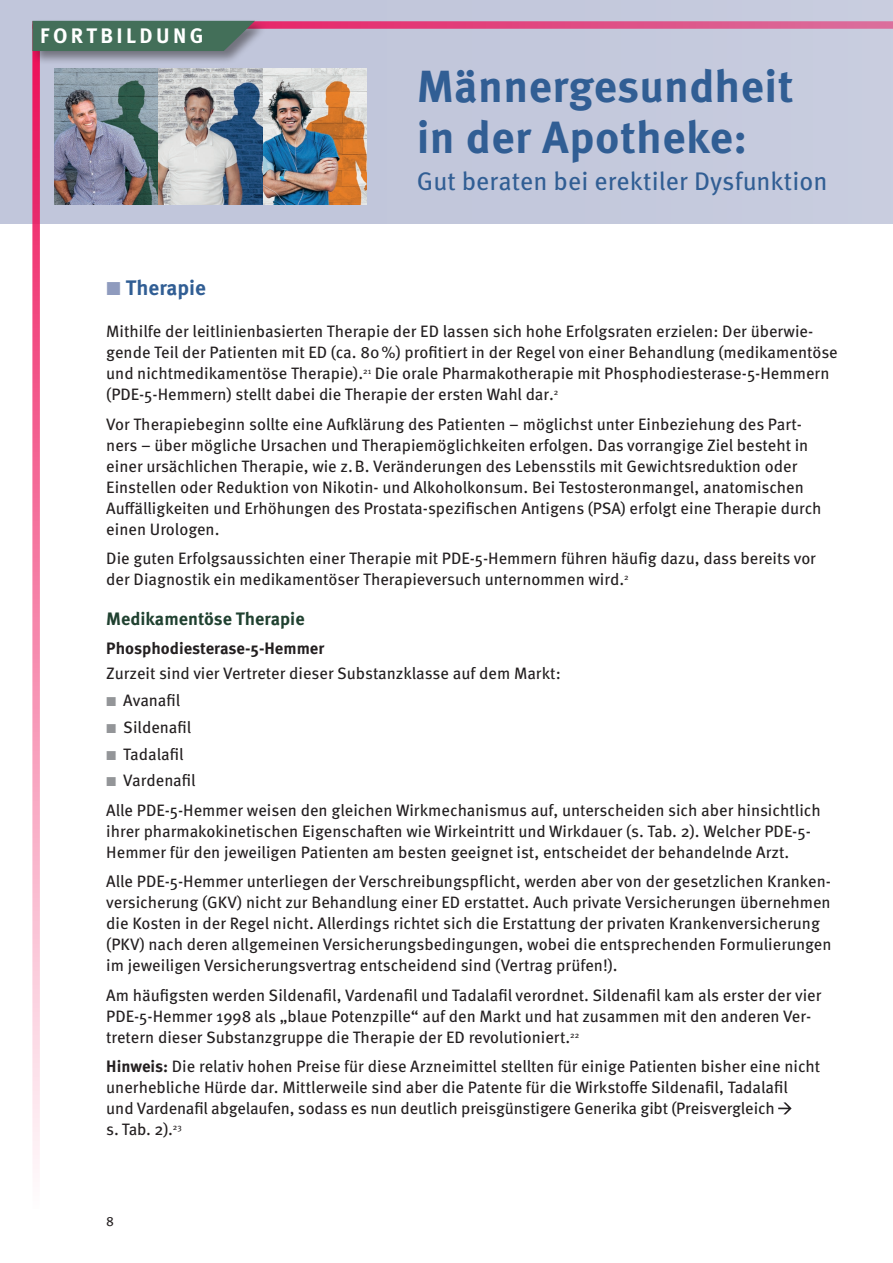
<style>
.page{position:relative;width:893px;height:1263px;background:#fff}
.page>*{position:absolute;margin:0;border:0;box-sizing:border-box;transform-origin:0 0}
.t1{font:700 45px/51px "Meta Pro";letter-spacing:.01em;color:#315e94}
.t2{font:25.5px "Meta Pro";letter-spacing:.005em;color:#315e94}
.t3{font:700 21px "Meta Pro";letter-spacing:.16em;color:#fff}
.t4{font:700 21px "Meta Pro";color:#315e94}
.t5{font:700 18px "Meta Pro";color:#204130}
.t6{font:16.5px/21px "Meta Pro";color:#231f20}
.t7{font:700 16.5px "Meta Pro";color:#231f20}
.t8{font:13.5px "Meta Pro";color:#231f20}
.s1{font-family:"Suisse Intl";font-weight:600;font-size:24px;color:#8f9bbe}
.s2{font-family:"Suisse Intl";font-weight:600;color:#939598}
.s3{font-weight:700}
</style>
<div class="page">
<div style="left:0;top:0;width:893px;height:224px;background:#c1c6db"></div>
<svg style="left:32px;top:65px;width:8px;height:1104px"></svg>
<svg style="left:268px;top:21px;width:625px;height:8px"></svg>
<img style="left:54px;top:68px;width:104px;height:136px">
<img style="left:262px;top:68px;width:104px;height:136px">
<svg style="left:158px;top:68px;width:104px;height:136px"></svg>
<div style="left:30px;top:19px;width:238px;height:46px;background:#231f20;opacity:.5"></div>
<svg style="left:32px;top:20px;width:225px;height:32px"></svg>
<svg style="left:778px;top:1102px;width:14px;height:12px"></svg>
<p class="t3" style="left:40px;top:19px;width:165px">FORTBILDUNG</p>
<h1 class="t1" style="left:417px;top:58px;width:378px">Männergesundheit in der Apotheke:</h1>
<h2 class="t2" style="left:417px;top:162px;width:412px">Gut beraten bei erektiler Dysfunktion</h2>
<p class="t4" style="left:106px;top:271px;width:101px"><span class="s1">■</span> Therapie</p>
<p class="t6" style="left:106px;top:320px;width:733px">Mithilfe der leitlinienbasierten Therapie der ED lassen sich hohe Erfolgsraten erzielen: Der überwie&shy;gende Teil der Patienten mit ED (ca. 80%) profitiert in der Regel von einer Behandlung (medikamentöse und nichtmedikamentöse Therapie).<sup>21</sup> Die orale Pharmakotherapie mit Phosphodiesterase-5-Hemmern (PDE-5-Hemmern) stellt dabei die Therapie der ersten Wahl dar.<sup>2</sup></p>
<p class="t6" style="left:106px;top:412px;width:717px">Vor Therapiebeginn sollte eine Aufklärung des Patienten – möglichst unter Einbeziehung des Part&shy;ners – über mögliche Ursachen und Therapiemöglichkeiten erfolgen. Das vorrangige Ziel besteht in einer ursächlichen Therapie, wie z.B. Veränderungen des Lebensstils mit Gewichtsreduktion oder Einstellen oder Reduktion von Nikotin- und Alkoholkonsum. Bei Testosteronmangel, anatomischen Auffälligkeiten und Erhöhungen des Prostata-spezifischen Antigens (PSA) erfolgt eine Therapie durch einen Urologen.</p>
<p class="t6" style="left:106px;top:547px;width:711px">Die guten Erfolgsaussichten einer Therapie mit PDE-5-Hemmern führen häufig dazu, dass bereits vor der Diagnostik ein medikamentöser Therapieversuch unternommen wird.<sup>2</sup></p>
<p class="t5" style="left:106px;top:604px;width:200px">Medikamentöse Therapie</p>
<p class="t7" style="left:106px;top:635px;width:220px">Phosphodiesterase-5-Hemmer</p>
<p class="t6" style="left:106px;top:662px;width:456px">Zurzeit sind vier Vertreter dieser Substanzklasse auf dem Markt:</p>
<p class="t6" style="left:106px;top:689px;width:76px"><span class="s2">■</span> Avanafil</p>
<p class="t6" style="left:106px;top:715px;width:87px"><span class="s2">■</span> Sildenafil</p>
<p class="t6" style="left:106px;top:742px;width:79px"><span class="s2">■</span> Tadalafil</p>
<p class="t6" style="left:106px;top:765px;width:716px;line-height:29.5px"><span class="s2">■</span> Vardenafil<br>Alle PDE-5-Hemmer weisen den gleichen Wirkmechanismus auf, unterscheiden sich aber hinsichtlich</p>
<p class="t6" style="left:106px;top:819px;width:704px">ihrer pharmakokinetischen Eigenschaften wie Wirkeintritt und Wirkdauer (s. Tab. 2). Welcher PDE-5-<br>Hemmer für den jeweiligen Patienten am besten geeignet ist, entscheidet der behandelnde Arzt.</p>
<p class="t6" style="left:106px;top:870px;width:727px">Alle PDE-5-Hemmer unterliegen der Verschreibungspflicht, werden aber von der gesetzlichen Kranken&shy;versicherung (GKV) nicht zur Behandlung einer ED erstattet. Auch private Versicherungen übernehmen die Kosten in der Regel nicht. Allerdings richtet sich die Erstattung der privaten Krankenversicherung (PKV) nach deren allgemeinen Versicherungsbedingungen, wobei die entsprechenden Formulierungen im jeweiligen Versicherungsvertrag entscheidend sind (Vertrag prüfen!).</p>
<p class="t6" style="left:106px;top:983px;width:717px">Am häufigsten werden Sildenafil, Vardenafil und Tadalafil verordnet. Sildenafil kam als erster der vier<br>PDE-5-Hemmer 1998 als „blaue Potenzpille“ auf den Markt und hat zusammen mit den anderen Ver&shy;tretern dieser Substanzgruppe die Therapie der ED revolutioniert.<sup>22</sup></p>
<p class="t6" style="left:106px;top:1055px;width:716px"><span class="s3">Hinweis:</span> Die relativ hohen Preise für diese Arzneimittel stellten für einige Patienten bisher eine nicht unerhebliche Hürde dar. Mittlerweile sind aber die Patente für die Wirkstoffe Sildenafil, Tadalafil<br>und Vardenafil abgelaufen, sodass es nun deutlich preisgünstigere Generika gibt (Preisvergleich<br>s. Tab. 2).<sup>23</sup></p>
<p class="t8" style="left:106px;top:1211px;width:9px">8</p>
</div>
